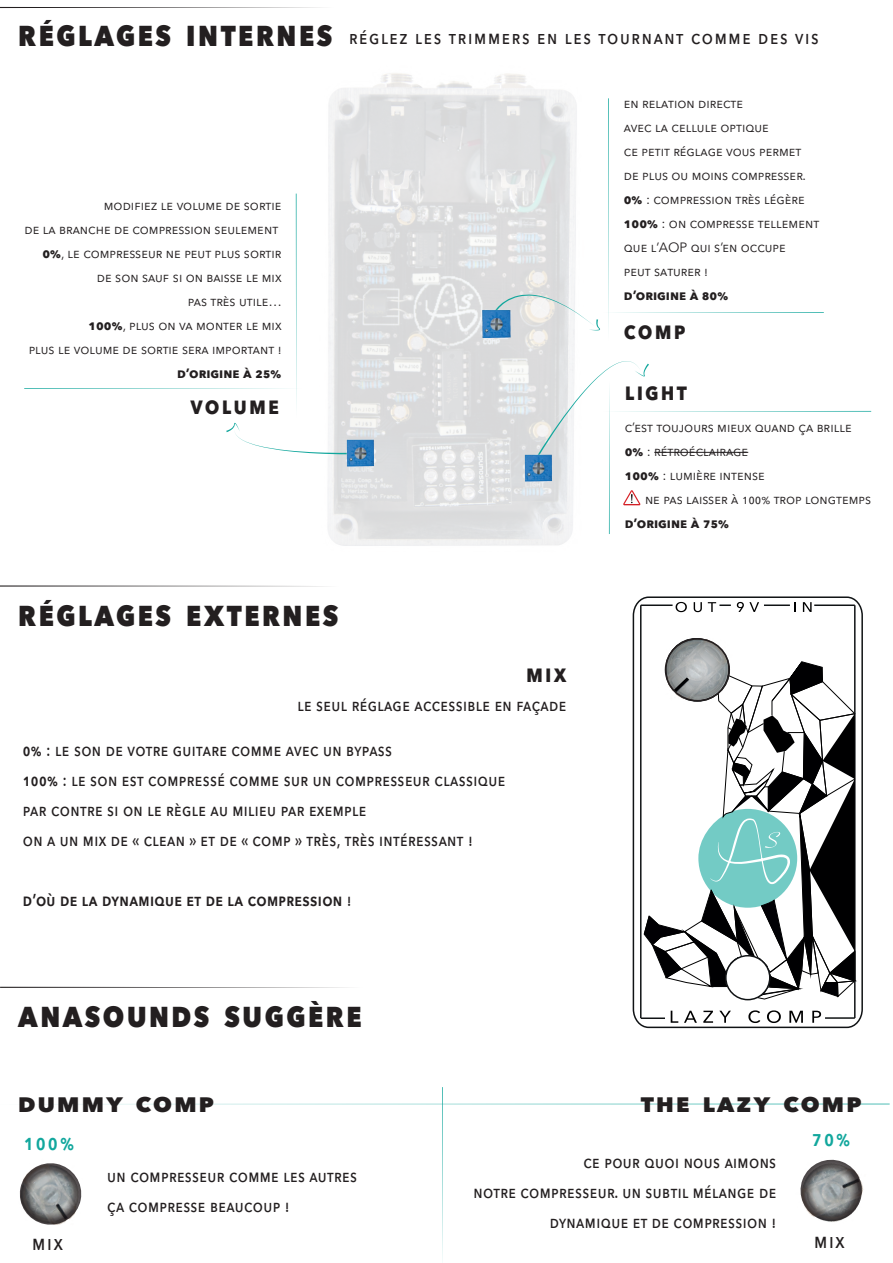
<style>
.page{position:relative;width:893px;height:1263px;background:#fff}
.page>*{position:absolute;margin:0;border:0;box-sizing:border-box;transform-origin:0 0}
.t1{font:800 28.8px "Avenir Next";letter-spacing:.1em;color:#231f20;scale:.88 1}
.t2{font:700 24px "Avenir Next";letter-spacing:.1em;color:#231f20;scale:.88 1}
.t3{font:600 22.35px "Avenir Next";color:#12a79d;scale:.87 1}
.t4{font:800 20.85px "Avenir Next";letter-spacing:.1em;color:#231f20;scale:1.06 1}
.t5{font:500 20.55px "Avenir Next";letter-spacing:.1em;color:#231f20;scale:.88 1}
.t6{font:500 18.75px "Avenir Next";letter-spacing:.1em;color:#231f20;scale:.88 1}
.t7{font:500 17.25px/30px "Avenir Next";letter-spacing:.025em;color:#231f20;scale:.87 1}
.t8{font:600 17.25px "Avenir Next";letter-spacing:.025em;color:#231f20;scale:.87 1}
.t9{font:13.5px/24px "Avenir Next";color:#231f20}
.t10{font:700 13.5px "Avenir Next";color:#231f20}
.s1{font-weight:800;font-size:28.8px}
.s2{font-weight:700}
.s3{font-weight:600}
.s4{font-weight:500}
</style>
<div class="page">
<svg style="left:328px;top:73px;width:249px;height:473px;fill:#dedfe0"></svg>
<svg style="left:0;top:7px;width:321px;height:1px"></svg>
<hr style="left:608px;top:98px;width:1px;height:243px;background:#12a79d">
<hr style="left:603px;top:312px;width:221px;height:1px;background:#12a79d">
<hr style="left:654px;top:452px;width:94px;height:1px;background:#231f20">
<hr style="left:609px;top:381px;width:1px;height:153px;background:#12a79d">
<hr style="left:603px;top:411px;width:268px;height:1px;background:#12a79d">
<svg style="left:623px;top:490px;width:17px;height:15px"></svg>
<svg style="left:0;top:987px;width:348px;height:1px"></svg>
<hr style="left:442px;top:1087px;width:1px;height:176px;background:#12a79d">
<hr style="left:0;top:1104px;width:890px;height:1px;background:#12a79d">
<svg style="left:800px;top:1160px;width:62px;height:61px"></svg>
<svg style="left:20px;top:1163px;width:61px;height:62px"></svg>
<hr style="left:296px;top:194px;width:1px;height:223px;background:#12a79d">
<hr style="left:24px;top:388px;width:278px;height:1px;background:#12a79d">
<svg style="left:0;top:585px;width:325px;height:2px"></svg>
<svg style="left:632px;top:596px;width:231px;height:433px"></svg>
<hr style="left:641px;top:1017px;width:24px;height:2px;background:#101315">
<hr style="left:641px;top:604px;width:32px;height:2px;background:#101315">
<hr style="left:640px;top:605px;width:1px;height:413px;background:#101315">
<hr style="left:854px;top:605px;width:1px;height:413px;background:#101315">
<hr style="left:814px;top:604px;width:41px;height:2px;background:#101315">
<hr style="left:764px;top:604px;width:26px;height:2px;background:#101315">
<hr style="left:825px;top:1017px;width:30px;height:2px;background:#101315">
<svg style="left:671px;top:1011px;width:7px;height:12px"></svg>
<svg style="left:684px;top:1011px;width:13px;height:12px"></svg>
<svg style="left:703px;top:1011px;width:10px;height:12px"></svg>
<svg style="left:719px;top:1011px;width:12px;height:12px"></svg>
<svg style="left:748px;top:1010px;width:12px;height:13px"></svg>
<svg style="left:767px;top:1010px;width:14px;height:13px"></svg>
<svg style="left:789px;top:1011px;width:14px;height:12px"></svg>
<svg style="left:812px;top:1011px;width:9px;height:12px"></svg>
<svg style="left:676px;top:602px;width:11px;height:10px"></svg>
<svg style="left:694px;top:602px;width:8px;height:10px"></svg>
<svg style="left:708px;top:602px;width:23px;height:10px"></svg>
<svg style="left:737px;top:602px;width:22px;height:10px"></svg>
<svg style="left:803px;top:602px;width:9px;height:10px"></svg>
<img style="left:654px;top:628px;width:83px;height:33px">
<svg style="left:666px;top:639px;width:63px;height:62px"></svg>
<svg style="left:643px;top:661px;width:216px;height:339px"></svg>
<svg style="left:495px;top:294px;width:105px;height:36px"></svg>
<img style="left:468px;top:299px;width:55px;height:54px">
<svg style="left:537px;top:361px;width:112px;height:95px"></svg>
<img style="left:511px;top:444px;width:52px;height:52px">
<svg style="left:226px;top:423px;width:121px;height:31px"></svg>
<img style="left:333px;top:430px;width:52px;height:51px">
<h3 class="t6" style="left:18px;top:21px;width:911px"><span class="s1">RÉGLAGES INTERNES</span> RÉGLEZ LES TRIMMERS EN LES TOURNANT COMME DES VIS</h3>
<p class="t9" style="left:25px;top:193px;width:259px;text-align:right">MODIFIEZ LE VOLUME DE SORTIE<br>DE LA BRANCHE DE COMPRESSION SEULEMENT<br><span class="s2">0%</span>, LE COMPRESSEUR NE PEUT PLUS SORTIR<br>DE SON SAUF SI ON BAISSE LE MIX<br>PAS TRÈS UTILE…<br><span class="s2">100%</span>, PLUS ON VA MONTER LE MIX<br>PLUS LE VOLUME DE SORTIE SERA IMPORTANT !</p>
<p class="t10" style="left:177px;top:362px;width:106px">D’ORIGINE À 25%</p>
<h2 class="t2" style="left:191px;top:385px;width:103px">VOLUME</h2>
<h1 class="t1" style="left:18px;top:598px;width:365px">RÉGLAGES EXTERNES</h1>
<h2 class="t2" style="left:526px;top:653px;width:47px">MIX</h2>
<p class="t7" style="left:297px;top:689px;width:311px">LE SEUL RÉGLAGE ACCESSIBLE EN FAÇADE</p>
<p class="t7" style="left:23px;top:734px;width:556px"><span class="s3">0%</span> : LE SON DE VOTRE GUITARE COMME AVEC UN BYPASS<br><span class="s3">100%</span> : LE SON EST COMPRESSÉ COMME SUR UN COMPRESSEUR CLASSIQUE PAR CONTRE SI ON LE RÈGLE AU MILIEU PAR EXEMPLE<br>ON A UN MIX DE « CLEAN » ET DE « COMP » TRÈS, TRÈS INTÉRESSANT !</p>
<p class="t8" style="left:23px;top:885px;width:380px">D’OÙ DE LA DYNAMIQUE ET DE LA COMPRESSION <span class="s4">!</span></p>
<h1 class="t1" style="left:18px;top:999px;width:392px">ANASOUNDS SUGGÈRE</h1>
<p class="t9" style="left:624px;top:90px;width:197px">EN RELATION DIRECTE<br>AVEC LA CELLULE OPTIQUE<br>CE PETIT RÉGLAGE VOUS PERMET<br>DE PLUS OU MOINS COMPRESSER.<br><span class="s2">0%</span> : COMPRESSION TRÈS LÉGÈRE<br><span class="s2">100%</span> : ON COMPRESSE TELLEMENT<br>QUE L’AOP QUI S’EN OCCUPE<br>PEUT SATURER !</p>
<p class="t10" style="left:624px;top:283px;width:106px">D’ORIGINE À 80%</p>
<h2 class="t2" style="left:624px;top:310px;width:72px">COMP</h2>
<h2 class="t2" style="left:625px;top:371px;width:72px">LIGHT</h2>
<p class="t9" style="left:625px;top:414px;width:229px">C’EST TOUJOURS MIEUX QUAND ÇA BRILLE<br><span class="s2">0%</span> : RÉTROÉCLAIRAGE<br><span class="s2">100%</span> : LUMIÈRE INTENSE</p>
<p class="t9" style="left:645px;top:486px;width:228px">NE PAS LAISSER À 100% TROP LONGTEMPS</p>
<p class="t10" style="left:625px;top:511px;width:106px">D’ORIGINE À 75%</p>
<h3 class="t4" style="left:18px;top:1091px;width:186px">DUMMY COMP</h3>
<h3 class="t4" style="left:641px;top:1091px;width:210px">THE LAZY COMP</h3>
<h3 class="t3" style="left:812px;top:1119px;width:45px">70%</h3>
<h3 class="t3" style="left:24px;top:1123px;width:59px">100%</h3>
<h3 class="t5" style="left:32px;top:1225px;width:36px">MIX</h3>
<p class="t7" style="left:107px;top:1160px;width:289px">UN COMPRESSEUR COMME LES AUTRES<br>ÇA COMPRESSE BEAUCOUP !</p>
<p class="t7" style="left:473px;top:1147px;width:349px;text-align:right">CE POUR QUOI NOUS AIMONS<br>NOTRE COMPRESSEUR. UN SUBTIL MÉLANGE DE<br>DYNAMIQUE ET DE COMPRESSION !</p>
<h3 class="t5" style="left:814px;top:1223px;width:36px">MIX</h3>
</div>
